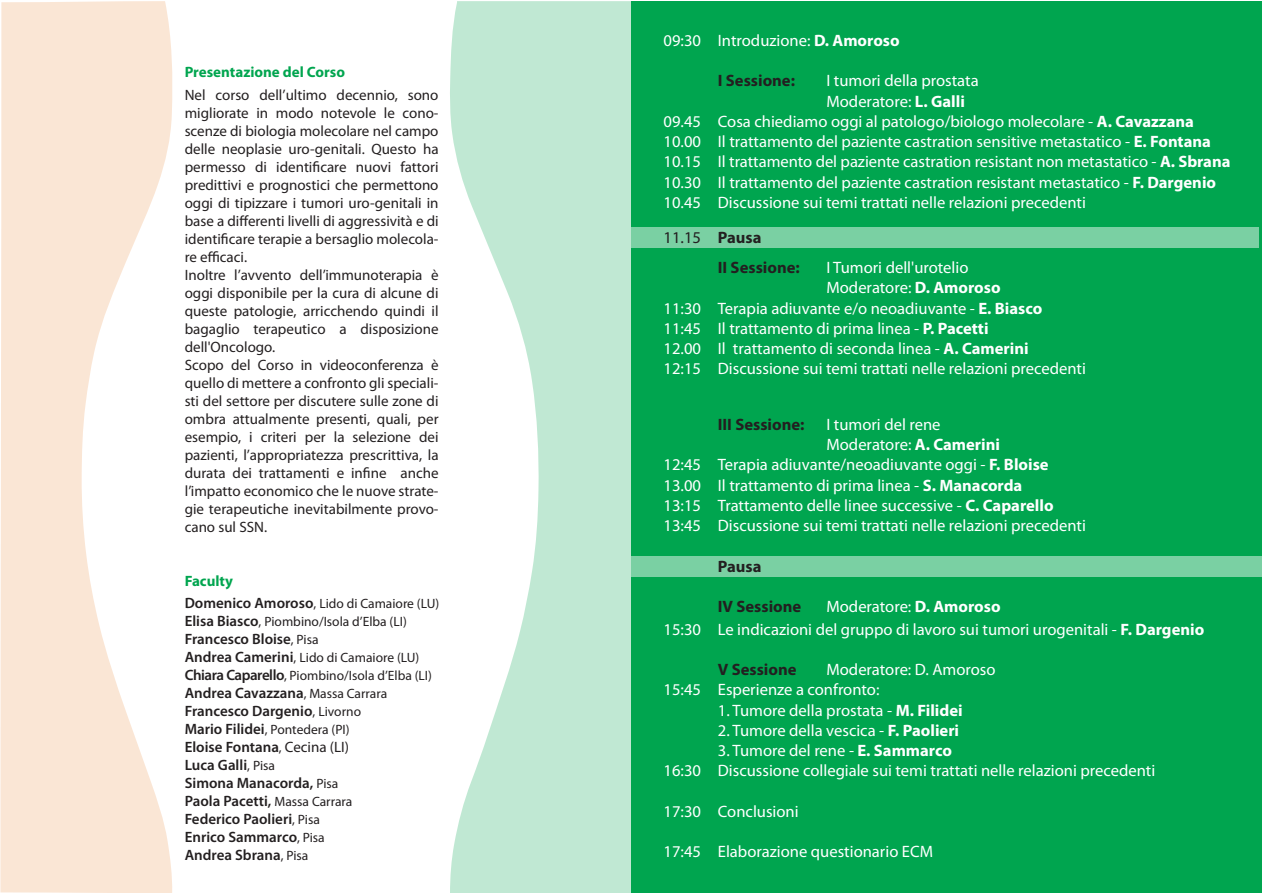
<style>
.page{position:relative;width:1263px;height:893px;background:#fff}
.page>*{position:absolute;margin:0;border:0;box-sizing:border-box;transform-origin:0 0}
.t1{font:16.5px/20.2px "Myriad Pro";color:#fff}
.t2{font:700 16.5px/30px "Myriad Pro";color:#231f20}
.t3{font:15px/18px "Myriad Pro";color:#231f20}
.t4{font:600 15px/18px "Myriad Pro";color:#231f20}
.t5{font:700 15px "Myriad Pro";color:#00a54f}
.t6{font:13.5px/18px "Myriad Pro";color:#231f20}
.s1{font-weight:600;font-size:15px}
.s2{font-weight:400;font-size:13.5px}
.s3{font-weight:400}
.s4{font-weight:700}
</style>
<div class="page">
<svg style="left:450px;top:1px;width:181px;height:892px;fill:#c0e8d3"></svg>
<svg style="left:0;top:1px;width:172px;height:892px;fill:#fae6d5"></svg>
<div style="left:631px;top:1px;width:631px;height:892px;background:#00a54f"></div>
<div style="left:632px;top:227px;width:627px;height:21px;background:#7ad0a3"></div>
<div style="left:631px;top:556px;width:632px;height:20px;background:#7ad0a3"></div>
<p class="t5" style="left:185px;top:64px;width:162px">Presentazione del Corso</p>
<p class="t3" style="left:185px;top:86px;width:255px">Nel corso dell’ultimo decennio, sono migliorate in modo notevole le cono&shy;scenze di biologia molecolare nel campo delle neoplasie uro-genitali. Questo ha permesso di identificare nuovi fattori predittivi e prognostici che permettono oggi di tipizzare i tumori uro-genitali in base a differenti livelli di aggressività e di identificare terapie a bersaglio molecola&shy;re efficaci.<br>Inoltre l’avvento dell’immunoterapia è oggi disponibile per la cura di alcune di queste patologie, arricchendo quindi il bagaglio terapeutico a disposizione dell'Oncologo.<br>Scopo del Corso in videoconferenza è quello di mettere a confronto gli speciali&shy;sti del settore per discutere sulle zone di ombra attualmente presenti, quali, per esempio, i criteri per la selezione dei pazienti, l’appropriatezza prescrittiva, la durata dei trattamenti e infine anche l’impatto economico che le nuove strate&shy;gie terapeutiche inevitabilmente provo&shy;cano sul SSN.</p>
<p class="t5" style="left:185px;top:572px;width:50px">Faculty</p>
<p class="t6" style="left:185px;top:595px;width:256px"><span class="s1">Domenico Amoroso</span>, Lido di Camaiore (LU)<br><span class="s1">Elisa Biasco</span>, Piombino/Isola d’Elba (LI)</p>
<p class="t4" style="left:185px;top:630px;width:135px">Francesco Bloise<span class="s2">, Pisa</span></p>
<p class="t6" style="left:185px;top:649px;width:249px"><span class="s1">Andrea Camerini</span>, Lido di Camaiore (LU)<br><span class="s1">Chiara Caparello</span>, Piombino/Isola d’Elba (LI)</p>
<p class="t4" style="left:185px;top:684px;width:204px">Andrea Cavazzana<span class="s2">, Massa Carrara<br></span>Francesco Dargenio<span class="s2">, Livorno</span></p>
<p class="t6" style="left:185px;top:721px;width:166px"><span class="s1">Mario Filidei</span>, Pontedera (PI)</p>
<p class="t4" style="left:185px;top:738px;width:169px">Eloise Fontana<span class="s2">,</span> <span class="s3">Cecina (LI)<br></span>Luca Galli<span class="s2">, Pisa<br></span>Simona Manacorda, <span class="s2">Pisa<br></span>Paola Pacetti, <span class="s2">Massa Carrara<br></span>Federico Paolieri<span class="s2">, Pisa<br></span>Enrico Sammarco<span class="s2">, Pisa<br></span>Andrea Sbrana<span class="s2">, Pisa</span></p>
<p class="t1" style="left:663px;top:31px;width:238px">09:30 Introduzione: <span class="s4">D. Amoroso</span></p>
<p class="t2" style="left:718px;top:66px;width:79px">I Sessione:</p>
<p class="t1" style="left:826px;top:71px;width:154px">I tumori della prostata</p>
<p class="t1" style="left:826px;top:91px;width:140px">Moderatore: <span class="s4">L. Galli</span></p>
<p class="t1" style="left:663px;top:112px;width:532px">09.45 Cosa chiediamo oggi al patologo/biologo molecolare - <span class="s4">A. Cavazzana</span></p>
<p class="t1" style="left:663px;top:132px;width:549px">10.00 Il trattamento del paziente castration sensitive metastatico - <span class="s4">E. Fontana</span></p>
<p class="t1" style="left:663px;top:152px;width:568px">10.15 Il trattamento del paziente castration resistant non metastatico - <span class="s4">A. Sbrana</span></p>
<p class="t1" style="left:663px;top:172px;width:554px">10.30 Il trattamento del paziente castration resistant metastatico - <span class="s4">F. Dargenio</span></p>
<p class="t1" style="left:663px;top:193px;width:424px">10.45 Discussione sui temi trattati nelle relazioni precedenti</p>
<p class="t2" style="left:718px;top:223px;width:83px;text-indent:-54px"><span class="s3">11.15</span> Pausa<br>II Sessione:</p>
<p class="t1" style="left:826px;top:258px;width:143px">I Tumori dell'urotelio</p>
<p class="t1" style="left:826px;top:278px;width:176px">Moderatore: <span class="s4">D. Amoroso</span></p>
<p class="t1" style="left:663px;top:298px;width:380px">11:30 Terapia adiuvante e/o neoadiuvante - <span class="s4">E. Biasco</span></p>
<p class="t1" style="left:663px;top:319px;width:327px">11:45 Il trattamento di prima linea - <span class="s4">P. Pacetti</span></p>
<p class="t1" style="left:663px;top:339px;width:367px">12.00 Il trattamento di seconda linea - <span class="s4">A. Camerini</span></p>
<p class="t1" style="left:663px;top:359px;width:424px">12:15 Discussione sui temi trattati nelle relazioni precedenti</p>
<p class="t2" style="left:718px;top:410px;width:88px">III Sessione:</p>
<p class="t1" style="left:826px;top:415px;width:116px">I tumori del rene</p>
<p class="t1" style="left:826px;top:435px;width:175px">Moderatore: <span class="s4">A. Camerini</span></p>
<p class="t1" style="left:663px;top:455px;width:387px">12:45 Terapia adiuvante/neoadiuvante oggi - <span class="s4">F. Bloise</span></p>
<p class="t1" style="left:663px;top:475px;width:360px">13.00 Il trattamento di prima linea - <span class="s4">S. Manacorda</span></p>
<p class="t1" style="left:663px;top:496px;width:392px">13:15 Trattamento delle linee successive - <span class="s4">C. Caparello</span></p>
<p class="t1" style="left:663px;top:516px;width:424px">13:45 Discussione sui temi trattati nelle relazioni precedenti</p>
<p class="t2" style="left:718px;top:551px;width:45px">Pausa</p>
<p class="t2" style="left:718px;top:592px;width:85px">IV Sessione</p>
<p class="t1" style="left:663px;top:596px;width:542px;line-height:22.5px;text-indent:163px">Moderatore: <span class="s4">D. Amoroso<br></span>15:30 Le indicazioni del gruppo di lavoro sui tumori urogenitali - <span class="s4">F. Dargenio</span></p>
<p class="t2" style="left:718px;top:655px;width:80px">V Sessione</p>
<p class="t1" style="left:663px;top:660px;width:333px;text-indent:163px">Moderatore: D. Amoroso<br>15:45 Esperienze a confronto:</p>
<p class="t1" style="left:718px;top:700px;width:246px">1. Tumore della prostata - <span class="s4">M. Filidei</span></p>
<p class="t1" style="left:718px;top:721px;width:243px">2. Tumore della vescica - <span class="s4">F. Paolieri</span></p>
<p class="t1" style="left:663px;top:741px;width:493px;text-indent:54px">3. Tumore del rene - <span class="s4">E. Sammarco<br></span>16:30 Discussione collegiale sui temi trattati nelle relazioni precedenti</p>
<p class="t1" style="left:663px;top:802px;width:137px">17:30 Conclusioni</p>
<p class="t1" style="left:663px;top:842px;width:271px">17:45 Elaborazione questionario ECM</p>
</div>
